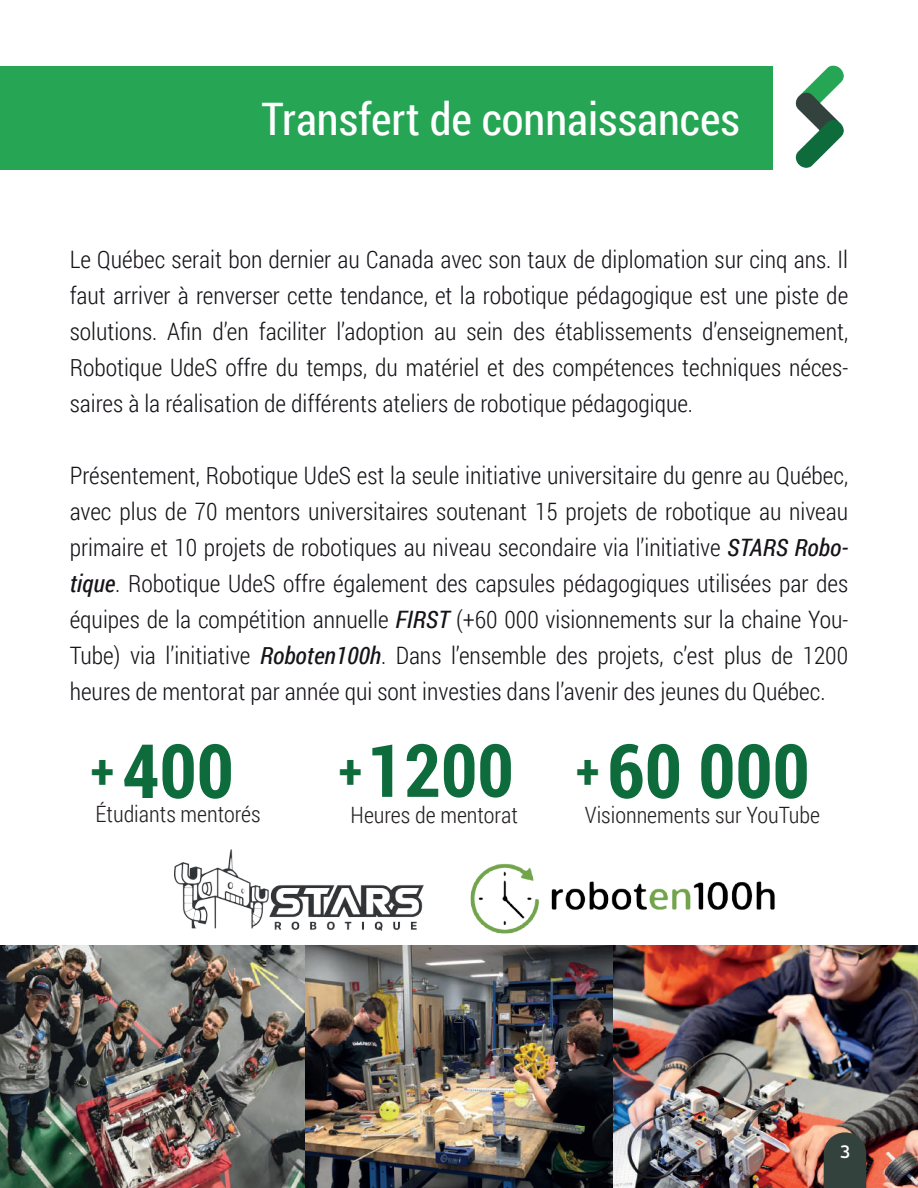
<style>
.page{position:relative;width:918px;height:1188px;background:#fff}
.page>*{position:absolute;margin:0;border:0;box-sizing:border-box;transform-origin:0 0}
.t1{font:700 75px "Roboto Condensed";color:#0e6b3c}
.t2{font:44.85px "Roboto Condensed";color:#fff}
.t3{font:300 24px/36px "Roboto Condensed";color:#171419;text-align:justify}
.t4{font:300 22.5px "Roboto Condensed";color:#231f20}
.t5{font:600 18px "Neris";color:#fff}
.s1{font-weight:400;font-style:italic}
.s2{font-size:48px}
.s3{font-size:73.5px}
</style>
<div class="page">
<img style="left:0;top:945px;width:918px;height:243px">
<img style="left:470px;top:863px;width:305px;height:71px">
<img style="left:174px;top:849px;width:249px;height:81px">
<svg style="left:824px;top:1132px;width:42px;height:56px;background:#3d4742"></svg>
<div style="left:0;top:67px;width:772px;height:103px;background:#26a655"></div>
<img style="left:795px;top:65px;width:49px;height:103px">
<h2 class="t2" style="left:262px;top:88px;width:480px">Transfert de connaissances</h2>
<p class="t3" style="left:70px;top:241px;width:780px">Le Québec serait bon dernier au Canada avec son taux de diplomation sur cinq ans. Il faut arriver à renverser cette tendance, et la robotique pédagogique est une piste de solutions. Afin d’en faciliter l’adoption au sein des établissements d’enseignement, Robotique UdeS offre du temps, du matériel et des compétences techniques néces&shy;saires à la réalisation de différents ateliers de robotique pédagogique.</p>
<p class="t3" style="left:70px;top:457px;width:780px">Présentement, Robotique UdeS est la seule initiative universitaire du genre au Québec, avec plus de 70 mentors universitaires soutenant 15 projets de robotique au niveau primaire et 10 projets de robotiques au niveau secondaire via l’initiative <span class="s1">STARS Robo&shy;tique</span>. Robotique UdeS offre également des capsules pédagogiques utilisées par des équipes de la compétition annuelle <span class="s1">FIRST</span> (+60 000 visionnements sur la chaine You-Tube) via l’initiative <span class="s1">Roboten100h</span>. Dans l’ensemble des projets, c’est plus de 1200 heures de mentorat par année qui sont investies dans l’avenir des jeunes du Québec.</p>
<h1 class="t1" style="left:91px;top:719px;width:145px"><span class="s2">+</span> 400</h1>
<h1 class="t1" style="left:339px;top:718px;width:472px"><span class="s2">+</span><span class="s3">1200</span> <span class="s2">+</span> 60 000</h1>
<p class="t4" style="left:96px;top:799px;width:166px">Étudiants mentorés</p>
<p class="t4" style="left:351px;top:799px;width:169px">Heures de mentorat</p>
<p class="t4" style="left:585px;top:799px;width:237px">Visionnements sur YouTube</p>
<p class="t5" style="left:840px;top:1139px;width:12px">3</p>
</div>
